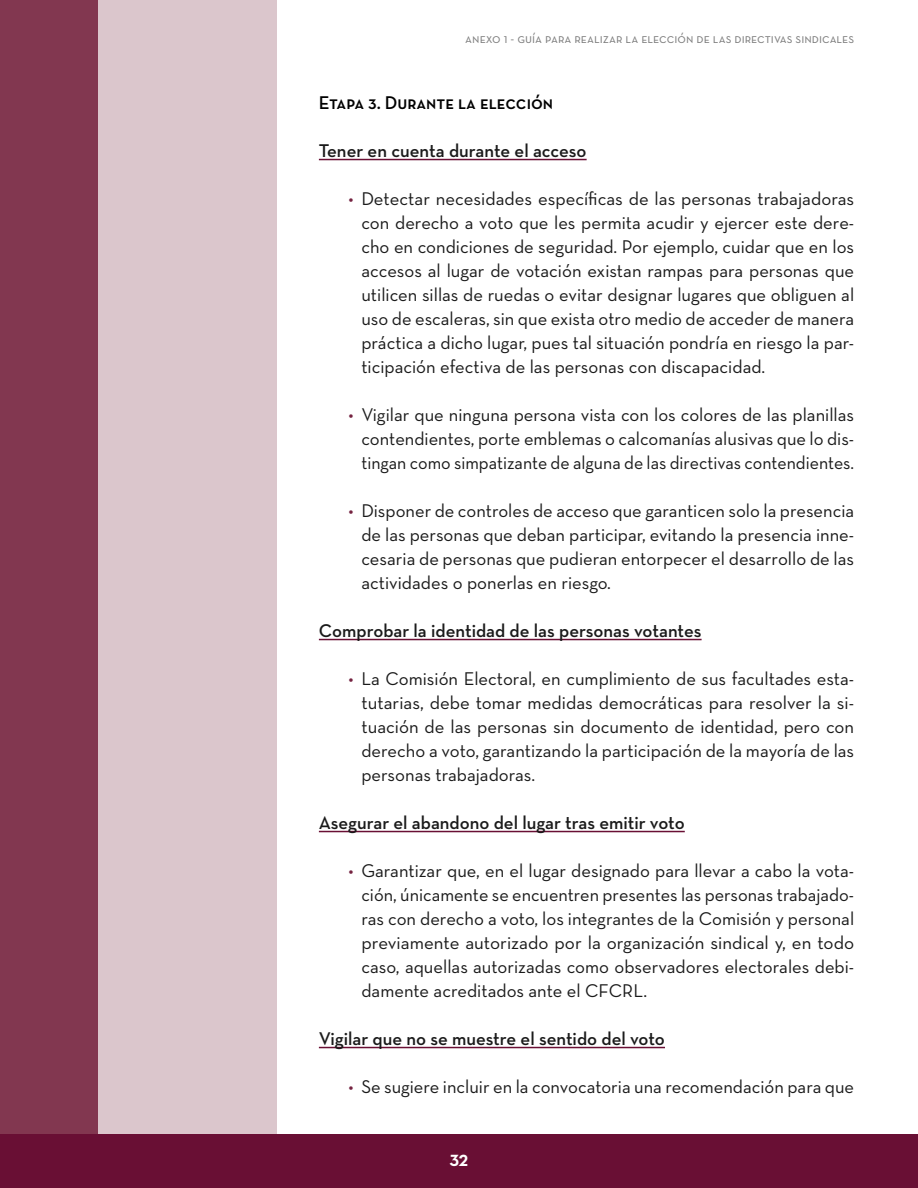
<style>
.page{position:relative;width:918px;height:1188px;background:#fff}
.page>*{position:absolute;margin:0;border:0;box-sizing:border-box;transform-origin:0 0}
.t1{font:18.75px/24px "Neutra Text";color:#1a1a1a;text-align:justify}
.t2{font:600 18.75px "Neutra Text";color:#1a1a1a}
.t3{font:18.75px "Neutra Text Demi SC";color:#000}
.t4{font:16.5px "Neutra Text Bold Alt";color:#fff}
.t5{font:13.5px "Neutra Text Book SC";color:#808080}
.s1{color:#752341}
</style>
<div class="page">
<div style="left:0;top:1134px;width:918px;height:54px;background:#690f34"></div>
<div style="left:0;top:0;width:276px;height:1134px;background:#dbc6cc"></div>
<div style="left:0;top:0;width:98px;height:1134px;background:#823750"></div>
<hr style="left:319px;top:159px;width:268px;height:1px;background:#690f34">
<hr style="left:319px;top:639px;width:383px;height:1px;background:#690f34">
<hr style="left:319px;top:831px;width:366px;height:1px;background:#690f34">
<hr style="left:319px;top:1047px;width:346px;height:1px;background:#690f34">
<p class="t5" style="left:465px;top:30px;width:390px">anexo 1 - guía para realizar la elección de las directivas sindicales</p>
<p class="t3" style="left:319px;top:91px;width:236px">Etapa 3. Durante la elección</p>
<p class="t2" style="left:319px;top:139px;width:269px">Tener en cuenta durante el acceso</p>
<p class="t1" style="left:361px;top:186px;width:494px;text-indent:-13px"><span class="s1">•</span> Detectar necesidades específicas de las personas trabajadoras con derecho a voto que les permita acudir y ejercer este dere&shy;cho en condiciones de seguridad. Por ejemplo, cuidar que en los accesos al lugar de votación existan rampas para personas que utilicen sillas de ruedas o evitar designar lugares que obliguen al uso de escaleras, sin que exista otro medio de acceder de manera práctica a dicho lugar, pues tal situación pondría en riesgo la par&shy;ticipación efectiva de las personas con discapacidad.</p>
<p class="t1" style="left:361px;top:402px;width:494px;text-indent:-13px"><span class="s1">•</span> Vigilar que ninguna persona vista con los colores de las planillas contendientes, porte emblemas o calcomanías alusivas que lo dis&shy;tingan como simpatizante de alguna de las directivas contendientes.</p>
<p class="t1" style="left:361px;top:498px;width:494px;text-indent:-13px"><span class="s1">•</span> Disponer de controles de acceso que garanticen solo la presencia de las personas que deban participar, evitando la presencia inne&shy;cesaria de personas que pudieran entorpecer el desarrollo de las actividades o ponerlas en riesgo.</p>
<p class="t2" style="left:319px;top:619px;width:384px">Comprobar la identidad de las personas votantes</p>
<p class="t1" style="left:361px;top:666px;width:494px;text-indent:-13px"><span class="s1">•</span> La Comisión Electoral, en cumplimiento de sus facultades esta&shy;tutarias, debe tomar medidas democráticas para resolver la si&shy;tuación de las personas sin documento de identidad, pero con derecho a voto, garantizando la participación de la mayoría de las personas trabajadoras.</p>
<p class="t2" style="left:319px;top:811px;width:367px">Asegurar el abandono del lugar tras emitir voto</p>
<p class="t1" style="left:361px;top:858px;width:494px;text-indent:-13px"><span class="s1">•</span> Garantizar que, en el lugar designado para llevar a cabo la vota&shy;ción, únicamente se encuentren presentes las personas trabajado&shy;ras con derecho a voto, los integrantes de la Comisión y personal previamente autorizado por la organización sindical y, en todo caso, aquellas autorizadas como observadores electorales debi&shy;damente acreditados ante el CFCRL.</p>
<p class="t2" style="left:319px;top:1027px;width:348px">Vigilar que no se muestre el sentido del voto</p>
<p class="t1" style="left:349px;top:1074px;width:507px"><span class="s1">•</span> Se sugiere incluir en la convocatoria una recomendación para que</p>
<p class="t4" style="left:450px;top:1150px;width:20px">32</p>
</div>
